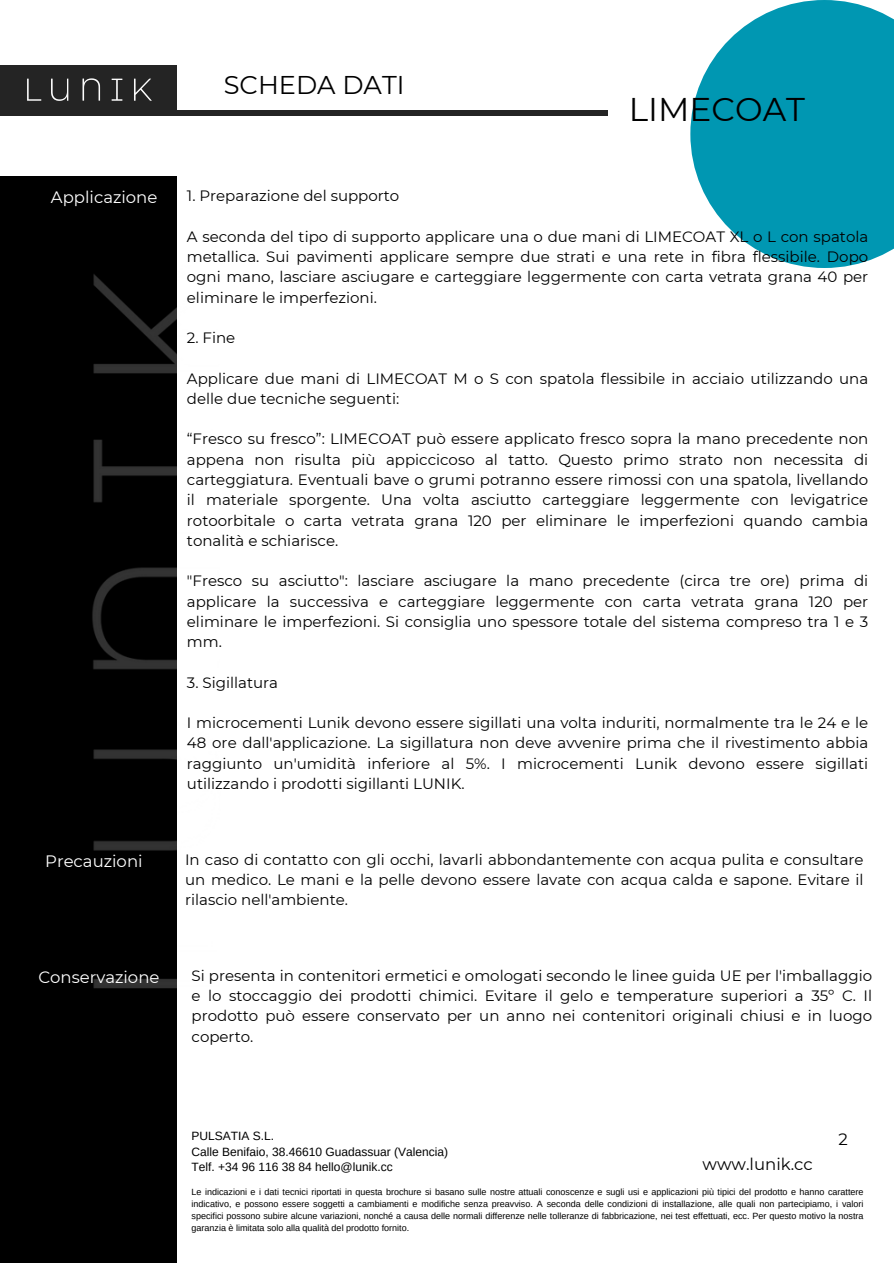
<style>
.page{position:relative;width:894px;height:1264px;background:#fff}
.page>*{position:absolute;margin:0;border:0;box-sizing:border-box;transform-origin:0 0}
.t1{font:32.85px "Montserrat";color:#000}
.t2{font:25.65px "Montserrat";color:#000}
.t3{font:16.5px "Montserrat";color:#fff}
.t4{font:16.5px "Montserrat";color:#000}
.t5{font:15px/20.2px "Montserrat";color:#000;text-align:justify}
.t6{font:12px/15.9px "Arimo";color:#000}
.t7{font:9px/12px "Arimo";color:#000;text-align:justify}
</style>
<div class="page">
<div style="left:0;top:110px;width:607px;height:5px;background:#242424"></div>
<svg style="left:690px;top:0;width:203px;height:268px;fill:#0097b2"></svg>
<div style="left:0;top:177px;width:177px;height:1086px;background:#000"></div>
<img style="left:92px;top:274px;width:85px;height:715px">
<div style="left:0;top:66px;width:177px;height:47px;background:#242424"></div>
<img style="left:10px;top:65px;width:159px;height:51px">
<h3 class="t2" style="left:224px;top:69px;width:182px">SCHEDA DATI</h3>
<h4 class="t1" style="left:628px;top:89px;width:177px">LIMECOAT</h4>
<h4 class="t3" style="left:51px;top:187px;width:108px">Applicazione</h4>
<h4 class="t5" style="left:187px;top:186px;width:214px">1. Preparazione del supporto</h4>
<p class="t5" style="left:187px;top:226px;width:682px">A seconda del tipo di supporto applicare una o due mani di LIMECOAT XL o L con spatola metallica. Sui pavimenti applicare sempre due strati e una rete in fibra flessibile. Dopo ogni mano, lasciare asciugare e carteggiare leggermente con carta vetrata grana 40 per eliminare le imperfezioni.</p>
<h4 class="t5" style="left:187px;top:328px;width:50px">2. Fine</h4>
<h4 class="t5" style="left:187px;top:368px;width:682px">Applicare due mani di LIMECOAT M o S con spatola flessibile in acciaio utilizzando una delle due tecniche seguenti:</h4>
<p class="t5" style="left:187px;top:429px;width:682px">“Fresco su fresco”: LIMECOAT può essere applicato fresco sopra la mano precedente non appena non risulta più appiccicoso al tatto. Questo primo strato non necessita di carteggiatura. Eventuali bave o grumi potranno essere rimossi con una spatola, livellando il materiale sporgente. Una volta asciutto carteggiare leggermente con levigatrice rotoorbitale o carta vetrata grana 120 per eliminare le imperfezioni quando cambia tonalità e schiarisce.</p>
<h4 class="t5" style="left:187px;top:571px;width:682px">"Fresco su asciutto": lasciare asciugare la mano precedente (circa tre ore) prima di applicare la successiva e carteggiare leggermente con carta vetrata grana 120 per eliminare le imperfezioni. Si consiglia uno spessore totale del sistema compreso tra 1 e 3 mm.</h4>
<h5 class="t5" style="left:187px;top:672px;width:93px">3. Sigillatura</h5>
<p class="t5" style="left:187px;top:712px;width:682px">I microcementi Lunik devono essere sigillati una volta induriti, normalmente tra le 24 e le 48 ore dall'applicazione. La sigillatura non deve avvenire prima che il rivestimento abbia raggiunto un'umidità inferiore al 5%. I microcementi Lunik devono essere sigillati utilizzando i prodotti sigillanti LUNIK.</p>
<h4 class="t3" style="left:45px;top:850px;width:99px">Precauzioni</h4>
<h4 class="t3" style="left:38px;top:967px;width:122px">Conservazione</h4>
<h4 class="t5" style="left:185px;top:849px;width:679px">In caso di contatto con gli occhi, lavarli abbondantemente con acqua pulita e consultare un medico. Le mani e la pelle devono essere lavate con acqua calda e sapone. Evitare il rilascio nell'ambiente.</h4>
<h4 class="t5" style="left:191px;top:965px;width:682px">Si presenta in contenitori ermetici e omologati secondo le linee guida UE per l'imballaggio e lo stoccaggio dei prodotti chimici. Evitare il gelo e temperature superiori a 35º C. Il prodotto può essere conservato per un anno nei contenitori originali chiusi e in luogo coperto.</h4>
<h2 class="t6" style="left:191px;top:1127px;width:258px">PULSATIA S.L.<br>Calle Benifaio, 38.46610 Guadassuar (Valencia)<br>Telf. +34 96 116 38 84 hello@lunik.cc</h2>
<h1 class="t7" style="left:191px;top:1185px;width:673px">Le indicazioni e i dati tecnici riportati in questa brochure si basano sulle nostre attuali conoscenze e sugli usi e applicazioni più tipici del prodotto e hanno carattere indicativo, e possono essere soggetti a cambiamenti e modifiche senza preavviso. A seconda delle condizioni di installazione, alle quali non partecipiamo, i valori specifici possono subire alcune variazioni, nonché a causa delle normali differenze nelle tolleranze di fabbricazione, nei test effettuati, ecc. Per questo motivo la nostra garanzia è limitata solo alla qualità del prodotto fornito.</h1>
<h4 class="t4" style="left:838px;top:1128px;width:11px">2</h4>
<p class="t4" style="left:702px;top:1154px;width:112px">www.lunik.cc</p>
</div>
